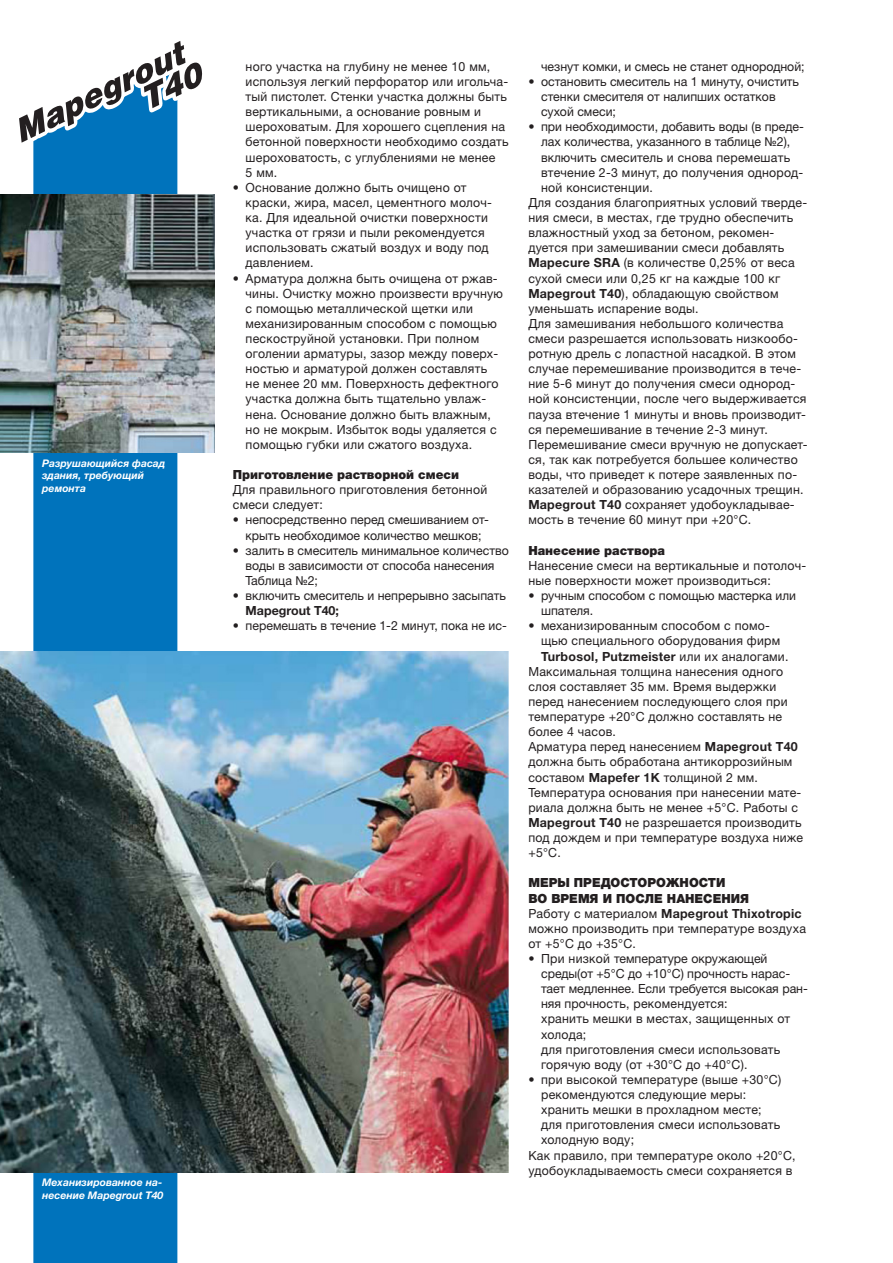
<style>
.page{position:relative;width:893px;height:1263px;background:#fff}
.page>*{position:absolute;margin:0;border:0;box-sizing:border-box;transform-origin:0 0}
.t1{font:12.6px/15.1px "Helvetica Neue LTW1 G";letter-spacing:.02em;color:#231f20}
.t2{font:12.6px/15.1px "Helvetica Neue LTW1 G";color:#231f20}
.заголовок{font:900 12.6px/15.1px "Helvetica Neue LTW1 G";color:#231f20}
.t3{font:italic 700 10.5px/12.6px "Helvetica Neue LTW1 G";color:#fff}
.s1{font-weight:700}
</style>
<div class="page">
<div style="left:33px;top:179px;width:144px;height:1084px;background:#0073bc"></div>
<img style="left:0;top:195px;width:215px;height:257px">
<img style="left:0;top:651px;width:509px;height:521px">
<svg style="left:19px;top:41px;width:184px;height:138px"></svg>
<p class="t3" style="left:42px;top:457px;width:125px">Разрушающийся фасад здания, требующий ремонта</p>
<p class="t3" style="left:42px;top:1176px;width:123px">Механизированное на&shy;несение Mapegrout T40</p>
<p class="t1" style="left:246px;top:59px;width:265px">ного участка на глубину не менее 10 мм, используя легкий перфоратор или игольча&shy;тый пистолет. Стенки участка должны быть вертикальными, а основание ровным и шероховатым. Для хорошего сцепления на бетонной поверхности необходимо создать шероховатость, с углублениями не менее<br>5 мм.</p>
<p class="t1" style="left:246px;top:180px;width:248px;text-indent:-13px">• Основание должно быть очищено от краски, жира, масел, цементного молоч&shy;ка. Для идеальной очистки поверхности участка от грязи и пыли рекомендуется использовать сжатый воздух и воду под давлением.</p>
<p class="t1" style="left:246px;top:270px;width:259px;text-indent:-13px">• Арматура должна быть очищена от ржав&shy;чины. Очистку можно произвести вручную с помощью металлической щетки или механизированным способом с помощью пескоструйной установки. При полном оголении арматуры, зазор между поверх&shy;ностью и арматурой должен составлять не менее 20 мм. Поверхность дефектного участка должна быть тщательно увлаж&shy;нена. Основание должно быть влажным, но не мокрым. Избыток воды удаляется с помощью губки или сжатого воздуха.</p>
<p class="заголовок" style="left:233px;top:467px;width:228px">Приготовление растворной смеси</p>
<p class="t1" style="left:233px;top:482px;width:256px">Для правильного приготовления бетонной смеси следует:</p>
<p class="t2" style="left:233px;top:512px;width:258px;text-align:center">• непосредственно перед смешиванием от&shy;крыть необходимое количество мешков;</p>
<p class="t2" style="left:246px;top:543px;width:265px;text-indent:-13px">• залить в смеситель минимальное количество воды в зависимости от способа нанесения<br>Таблица №2;</p>
<p class="t2" style="left:246px;top:588px;width:262px;text-indent:-13px">• включить смеситель и непрерывно засыпать<br><span class="s1">Mapegrout T40;</span></p>
<p class="t2" style="left:233px;top:618px;width:275px">• перемешать в течение 1-2 минут, пока не ис-</p>
<p class="t2" style="left:541px;top:59px;width:265px">чезнут комки, и смесь не станет однородной;</p>
<p class="t2" style="left:541px;top:74px;width:259px;text-indent:-13px">• остановить смеситель на 1 минуту, очистить стенки смесителя от налипших остатков сухой смеси;</p>
<p class="t2" style="left:541px;top:119px;width:264px;text-indent:-13px">• при необходимости, добавить воды (в преде&shy;лах количества, указанного в таблице №2), включить смеситель и снова перемешать втечение 2-3 минут, до получения однород&shy;ной консистенции.</p>
<p class="t1" style="left:528px;top:195px;width:280px">Для создания благоприятных условий тверде&shy;ния смеси, в местах, где трудно обеспечить влажностный уход за бетоном, рекомен&shy;дуется при замешивании смеси добавлять <span class="s1">Mapecure SRA</span> (в количестве 0,25% от веса сухой смеси или 0,25 кг на каждые 100 кг <span class="s1">Mapegrout T40</span>), обладающую свойством уменьшать испарение воды.</p>
<p class="t1" style="left:528px;top:316px;width:280px">Для замешивания небольшого количества смеси разрешается использовать низкообо&shy;ротную дрель с лопастной насадкой. В этом случае перемешивание производится в тече&shy;ние 5-6 минут до получения смеси однород&shy;ной консистенции, после чего выдерживается пауза втечение 1 минуты и вновь производит&shy;ся перемешивание в течение 2-3 минут.</p>
<p class="t1" style="left:528px;top:437px;width:281px">Перемешивание смеси вручную не допускает&shy;ся, так как потребуется большее количество воды, что приведет к потере заявленных по&shy;казателей и образованию усадочных трещин.</p>
<p class="t1" style="left:528px;top:497px;width:268px"><span class="s1">Mapegrout T40</span> сохраняет удобоукладывае&shy;мость в течение 60 минут при +20°C.</p>
<p class="заголовок" style="left:528px;top:543px;width:138px">Нанесение раствора</p>
<p class="t1" style="left:528px;top:558px;width:280px">Нанесение смеси на вертикальные и потолоч&shy;ные поверхности может производиться:</p>
<p class="t2" style="left:541px;top:588px;width:256px;text-indent:-13px">• ручным способом с помощью мастерка или шпателя.</p>
<p class="t1" style="left:541px;top:618px;width:249px;text-indent:-13px">• механизированным способом с помо&shy;щью специального оборудования фирм<br><span class="s1">Turbosol, Putzmeister</span> или их аналогами.</p>
<p class="t1" style="left:528px;top:663px;width:261px">Максимальная толщина нанесения одного слоя составляет 35 мм. Время выдержки перед нанесением последующего слоя при температуре +20°С должно составлять не более 4 часов.</p>
<p class="t1" style="left:528px;top:739px;width:271px">Арматура перед нанесением <span class="s1">Mapegrout T40 </span>должна быть обработана антикоррозийным составом <span class="s1">Mapefer 1К</span> толщиной 2 мм.</p>
<p class="t1" style="left:528px;top:784px;width:276px">Температура основания при нанесении мате&shy;риала должна быть не менее +5°С. Работы с <span class="s1">Mapegrout T40</span> не разрешается производить под дождем и при температуре воздуха ниже +5°С.</p>
<p class="заголовок" style="left:528px;top:875px;width:222px">МЕРЫ ПРЕДОСТОРОЖНОСТИ<br>ВО ВРЕМЯ И ПОСЛЕ НАНЕСЕНИЯ</p>
<p class="t1" style="left:528px;top:905px;width:279px">Работу с материалом <span class="s1">Mapegrout Thixotropic </span>можно производить при температуре воздуха от +5°С до +35°С.</p>
<p class="t2" style="left:541px;top:951px;width:268px;text-indent:-13px">• При низкой температуре окружающей среды(от +5°С до +10°С) прочность нарас&shy;тает медленнее. Если требуется высокая ран&shy;няя прочность, рекомендуется:<br>хранить мешки в местах, защищенных от холода;<br>для приготовления смеси использовать горячую воду (от +30°С до +40°С).</p>
<p class="t1" style="left:541px;top:1072px;width:242px;text-indent:-13px">• при высокой температуре (выше +30°С) рекомендуются следующие меры: хранить мешки в прохладном месте; для приготовления смеси использовать холодную воду;</p>
<p class="t1" style="left:528px;top:1147px;width:269px">Как правило, при температуре около +20°С, удобоукладываемость смеси сохраняется в</p>
</div>
